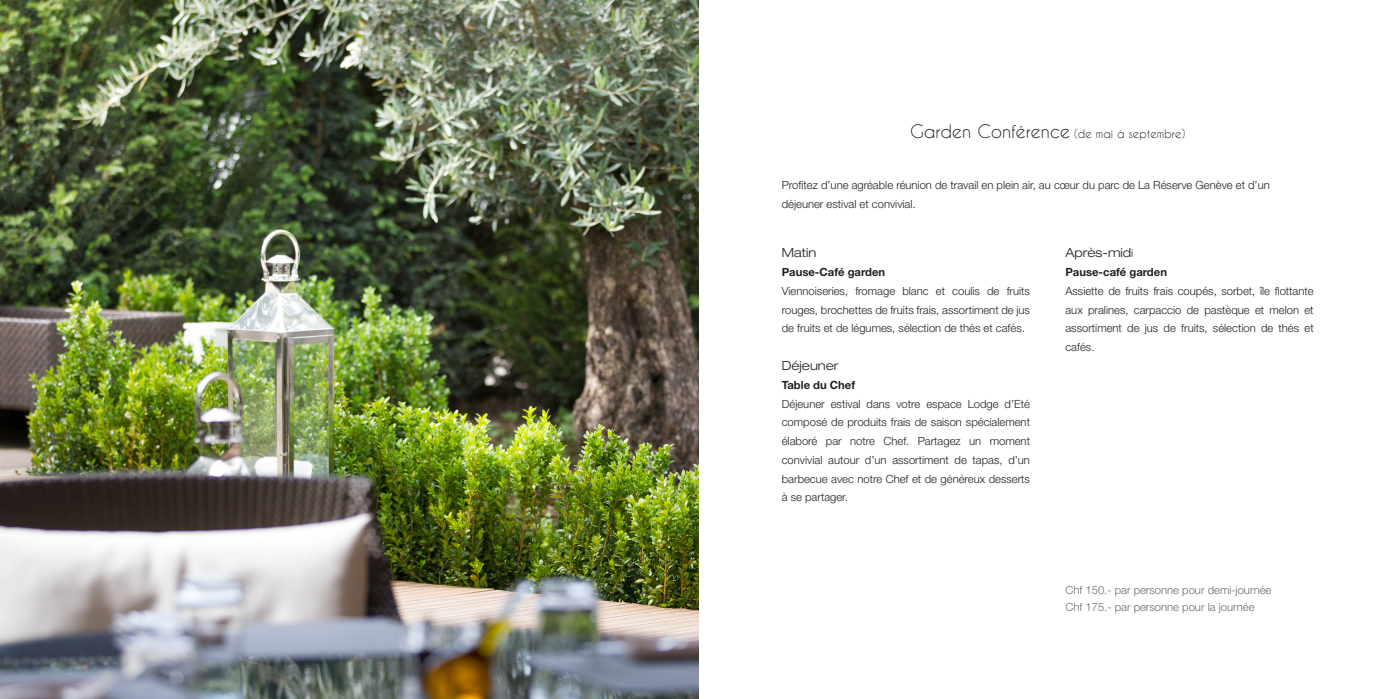
<style>
.page{position:relative;width:1397px;height:699px;background:#fff}
.page>*{position:absolute;margin:0;border:0;box-sizing:border-box;transform-origin:0 0}
.t1{font:300 expanded 12.5px "Helvetica Neue LT Std";color:#231f20}
.t2{font:300 11.25px/18.8px "Helvetica Neue LT Std";color:#231f20;text-align:justify}
.t3{font:300 11.25px "Helvetica Neue LT Std";color:#6b6b6e}
.t4{font:700 11.25px "Helvetica Neue LT Std";color:#231f20}
.t5{font:11.25px "Caviar Dreams";color:#231f20}
.s1{font-size:17.5px}
.s2{font-stretch:normal;font-size:11.25px}
</style>
<div class="page">
<img style="left:0;top:0;width:698px;height:698px">
<p class="t5" style="left:909px;top:127px;width:277px"><span class="s1">Garden Conférence</span> (de mai à septembre)</p>
<p class="t2" style="left:781px;top:175px;width:489px">Profitez d’une agréable réunion de travail en plein air, au cœur du parc de La Réserve Genève et d’un déjeuner estival et convivial.</p>
<p class="t1" style="left:781px;top:245px;width:36px">Matin</p>
<p class="t4" style="left:781px;top:265px;width:105px">Pause-Café garden</p>
<p class="t2" style="left:781px;top:281px;width:250px">Viennoiseries, fromage blanc et coulis de fruits rouges, brochettes de fruits frais, assortiment de jus de fruits et de légumes, sélection de thés et cafés.</p>
<p class="t1" style="left:781px;top:358px;width:58px">Déjeuner</p>
<p class="t4" style="left:781px;top:377px;width:75px">Table du Chef</p>
<p class="t2" style="left:781px;top:393px;width:250px">Déjeuner estival dans votre espace Lodge d’Eté composé de produits frais de saison spécialement élaboré par notre Chef. Partagez un moment convivial autour d’un assortiment de tapas, d’un barbecue avec notre Chef et de généreux desserts à se partager.</p>
<p class="t1" style="left:1065px;top:245px;width:69px">Après-mid<span class="s2">i</span></p>
<p class="t4" style="left:1065px;top:265px;width:103px">Pause-café garden</p>
<p class="t2" style="left:1065px;top:281px;width:250px">Assiette de fruits frais coupés, sorbet, île flottante aux pralines, carpaccio de pastèque et melon et assortiment de jus de fruits, sélection de thés et cafés.</p>
<p class="t3" style="left:1065px;top:582px;width:207px">Chf 150.- par personne pour demi-journée</p>
<p class="t3" style="left:1065px;top:599px;width:191px">Chf 175.- par personne pour la journée</p>
</div>
